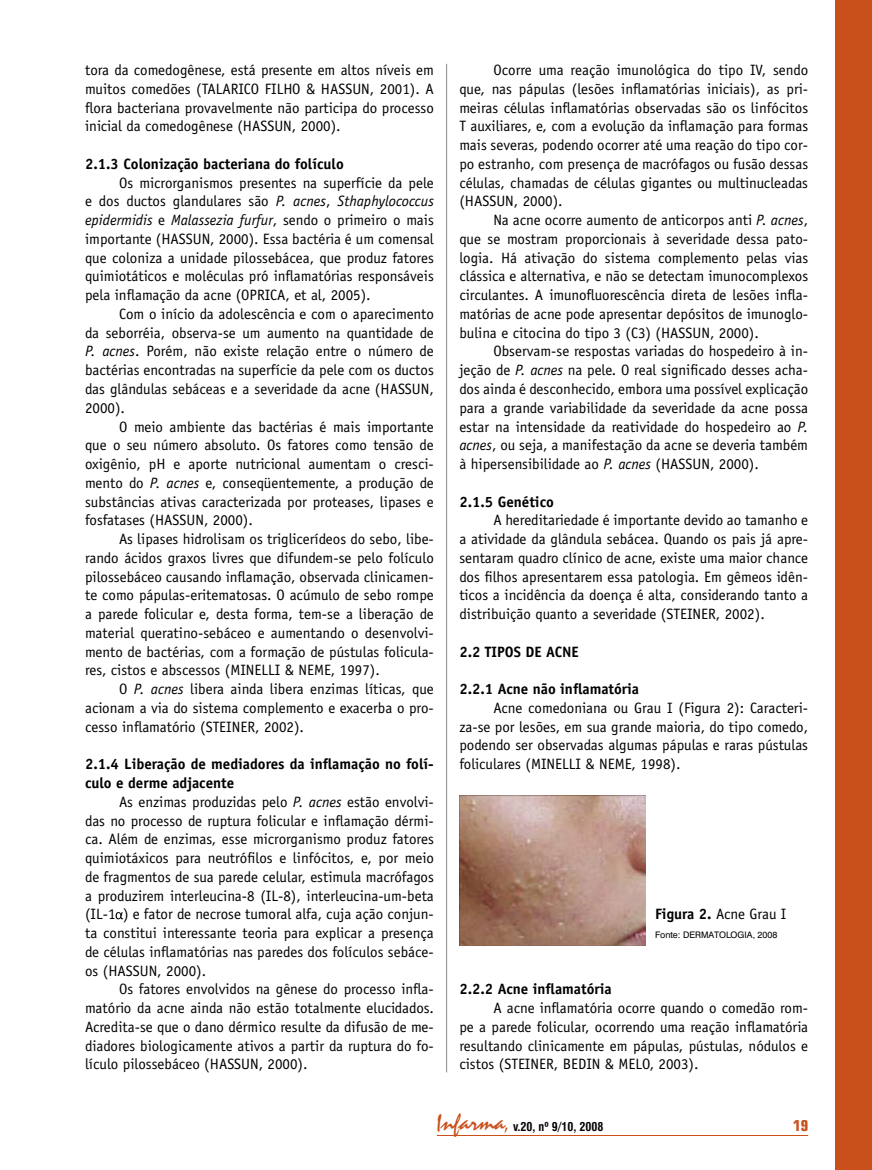
<style>
.page{position:relative;width:872px;height:1170px;background:#fff}
.page>*{position:absolute;margin:0;border:0;box-sizing:border-box;transform-origin:0 0}
.t1{font:15px/18.8px "Officina Sans";color:#000;text-align:justify}
.t2{font:700 15px/18.8px "Officina Sans";color:#000}
.t3{font:700 condensed 15px "Square 721 BT";color:#c94f1b}
.t4{font:700 condensed 12px "Swiss 721 BT";color:#000}
.t5{font:9px "Swiss 721 BT";color:#000}
.s1{font-style:italic}
.s2{font-weight:700}
.s3{font-family:"Staccato 222 BT";font-weight:400;font-stretch:normal;font-size:24px;color:#c94f1b}
.s4{font-family:"Staccato 222 BT";font-weight:400;font-stretch:normal;font-size:21px;color:#c94f1b}
</style>
<div class="page">
<hr style="left:437px;top:1135px;width:371px;height:1px;background:#c94f1b">
<div style="left:836px;top:0;width:36px;height:1169px;background:#c94f1b"></div>
<svg style="left:116px;top:912px;width:7px;height:7px"></svg>
<img style="left:459px;top:795px;width:187px;height:150px">
<hr style="left:446px;top:64px;width:1px;height:1008px;background:#87888a">
<p class="t1" style="left:85px;top:61px;width:350px">tora da comedogênese, está presente em altos níveis em muitos comedões (TALARICO FILHO &amp; HASSUN, 2001). A flora bacteriana provavelmente não participa do processo inicial da comedogênese (HASSUN, 2000).</p>
<p class="t2" style="left:85px;top:154px;width:260px">2.1.3 Colonização bacteriana do folículo</p>
<p class="t1" style="left:85px;top:173px;width:350px;text-indent:34px">Os microrganismos presentes na superfície da pele e dos ductos glandulares são <span class="s1">P. acnes</span>, <span class="s1">Sthaphylococcus epidermidis</span> e <span class="s1">Malassezia furfur</span>, sendo o primeiro o mais importante (HASSUN, 2000). Essa bactéria é um comensal que coloniza a unidade pilossebácea, que produz fatores quimiotáticos e moléculas pró inflamatórias responsáveis pela inflamação da acne (OPRICA, et al, 2005).</p>
<p class="t1" style="left:85px;top:304px;width:350px;text-indent:34px">Com o início da adolescência e com o aparecimento da seborréia, observa‑se um aumento na quantidade de <span class="s1">P. acnes</span>. Porém, não existe relação entre o número de bactérias encontradas na superfície da pele com os ductos das glândulas sebáceas e a severidade da acne (HASSUN, 2000).</p>
<p class="t1" style="left:85px;top:417px;width:350px;text-indent:34px">O meio ambiente das bactérias é mais importante que o seu número absoluto. Os fatores como tensão de oxigênio, pH e aporte nutricional aumentam o cresci&shy;mento do <span class="s1">P. acnes</span> e, conseqüentemente, a produção de substâncias ativas caracterizada por proteases, lipases e fosfatases (HASSUN, 2000).</p>
<p class="t1" style="left:85px;top:529px;width:350px;text-indent:34px">As lipases hidrolisam os triglicerídeos do sebo, libe&shy;rando ácidos graxos livres que difundem‑se pelo folículo pilossebáceo causando inflamação, observada clinicamen&shy;te como pápulas‑eritematosas. O acúmulo de sebo rompe a parede folicular e, desta forma, tem‑se a liberação de material queratino‑sebáceo e aumentando o desenvolvi&shy;mento de bactérias, com a formação de pústulas folicula&shy;res, cistos e abscessos (MINELLI &amp; NEME, 1997).</p>
<p class="t1" style="left:85px;top:679px;width:350px;text-indent:34px">O <span class="s1">P. acnes</span> libera ainda libera enzimas líticas, que acionam a via do sistema complemento e exacerba o pro&shy;cesso inflamatório (STEINER, 2002).</p>
<p class="t2" style="left:85px;top:754px;width:350px">2.1.4 Liberação de mediadores da inflamação no folí&shy;culo e derme adjacente</p>
<p class="t1" style="left:85px;top:792px;width:350px;text-indent:34px">As enzimas produzidas pelo <span class="s1">P. acnes</span> estão envolvi&shy;das no processo de ruptura folicular e inflamação dérmi&shy;ca. Além de enzimas, esse microrganismo produz fatores quimiotáxicos para neutrófilos e linfócitos, e, por meio de fragmentos de sua parede celular, estimula macrófagos a produzirem interleucina‑8 (IL‑8), interleucina‑um‑beta (IL‑1 ) e fator de necrose tumoral alfa, cuja ação conjun&shy;ta constitui interessante teoria para explicar a presença de células inflamatórias nas paredes dos folículos sebáce&shy;os (HASSUN, 2000).</p>
<p class="t1" style="left:85px;top:979px;width:350px;text-indent:34px">Os fatores envolvidos na gênese do processo infla&shy;matório da acne ainda não estão totalmente elucidados.<br>Acredita‑se que o dano dérmico resulte da difusão de me&shy;diadores biologicamente ativos a partir da ruptura do fo&shy;lículo pilossebáceo (HASSUN, 2000).</p>
<p class="t1" style="left:459px;top:61px;width:350px;text-indent:34px">Ocorre uma reação imunológica do tipo IV, sendo que, nas pápulas (lesões inflamatórias iniciais), as pri&shy;meiras células inflamatórias observadas são os linfócitos T auxiliares, e, com a evolução da inflamação para formas mais severas, podendo ocorrer até uma reação do tipo cor&shy;po estranho, com presença de macrófagos ou fusão dessas células, chamadas de células gigantes ou multinucleadas (HASSUN, 2000).</p>
<p class="t1" style="left:459px;top:211px;width:350px;text-indent:34px">Na acne ocorre aumento de anticorpos anti <span class="s1">P. acnes</span>, que se mostram proporcionais à severidade dessa pato&shy;logia. Há ativação do sistema complemento pelas vias clássica e alternativa, e não se detectam imunocomplexos circulantes. A imunofluorescência direta de lesões infla&shy;matórias de acne pode apresentar depósitos de imunoglo&shy;bulina e citocina do tipo 3 (C3) (HASSUN, 2000).</p>
<p class="t1" style="left:459px;top:342px;width:350px;text-indent:34px">Observam‑se respostas variadas do hospedeiro à in&shy;jeção de <span class="s1">P. acnes</span> na pele. O real significado desses acha&shy;dos ainda é desconhecido, embora uma possível explicação para a grande variabilidade da severidade da acne possa estar na intensidade da reatividade do hospedeiro ao <span class="s1">P. acnes</span>, ou seja, a manifestação da acne se deveria também à hipersensibilidade ao <span class="s1">P. acnes</span> (HASSUN, 2000).</p>
<p class="t2" style="left:459px;top:492px;width:96px">2.1.5 Genético</p>
<p class="t1" style="left:459px;top:511px;width:350px;text-indent:34px">A hereditariedade é importante devido ao tamanho e a atividade da glândula sebácea. Quando os pais já apre&shy;sentaram quadro clínico de acne, existe uma maior chance dos filhos apresentarem essa patologia. Em gêmeos idên&shy;ticos a incidência da doença é alta, considerando tanto a distribuição quanto a severidade (STEINER, 2002).</p>
<p class="t2" style="left:459px;top:642px;width:41px">2.2 TIPOS</p>
<p class="t2" style="left:525px;top:642px;width:46px">DE ACNE</p>
<p class="t2" style="left:459px;top:679px;width:181px">2.2.1 Acne não inflamatória</p>
<p class="t1" style="left:459px;top:698px;width:350px;text-indent:34px">Acne comedoniana ou Grau I (Figura 2): Caracteri&shy;za‑se por lesões, em sua grande maioria, do tipo comedo, podendo ser observadas algumas pápulas e raras pústulas foliculares (MINELLI &amp; NEME, 1998).</p>
<p class="t1" style="left:655px;top:904px;width:133px"><span class="s2">Figura 2.</span> Acne Grau I</p>
<p class="t5" style="left:655px;top:929px;width:124px">Fonte: DERMATOLOGIA, 2008</p>
<p class="t2" style="left:459px;top:979px;width:154px">2.2.2 Acne inflamatória</p>
<p class="t1" style="left:459px;top:998px;width:350px;text-indent:34px">A acne inflamatória ocorre quando o comedão rom&shy;pe a parede folicular, ocorrendo uma reação inflamatória resultando clinicamente em pápulas, pústulas, nódulos e cistos (STEINER, BEDIN &amp; MELO, 2003).</p>
<p class="t4" style="left:436px;top:1119px;width:169px"><span class="s3">Infarma</span><span class="s4">,</span> v.20, nº 9/10, 2008</p>
<p class="t3" style="left:793px;top:1116px;width:16px">19</p>
</div>
